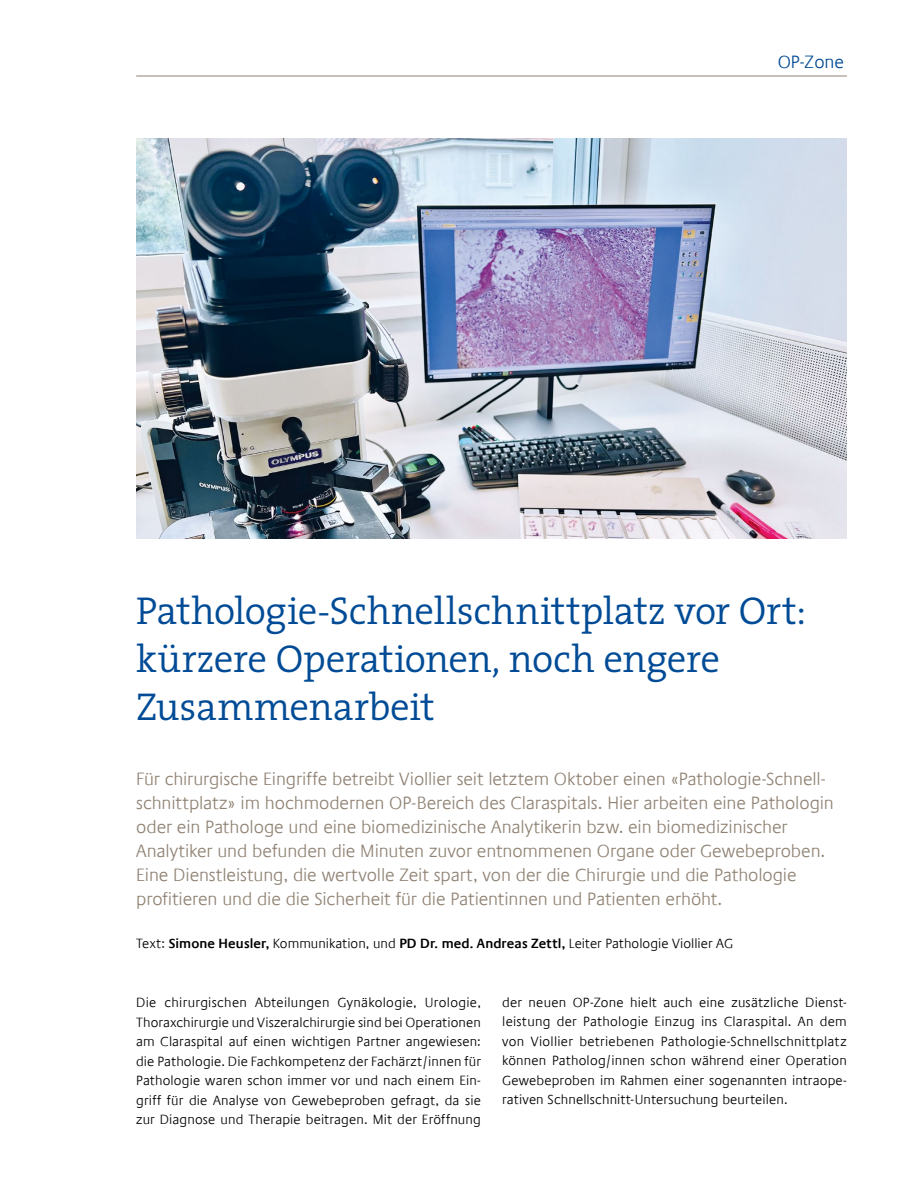
<style>
.page{position:relative;width:915px;height:1191px;background:#fff}
.page>*{position:absolute;margin:0;border:0;box-sizing:border-box;transform-origin:0 0}
.t1{font:300 39px/48px "The Serif";letter-spacing:-.01em;color:#004b96}
.t2{font:300 18px/24px "Praxis Com";letter-spacing:-.005em;color:#908375}
.t3{font:300 18px "Praxis Com";color:#004b96}
.t4{font:300 13.5px/19.5px "Praxis Com";letter-spacing:.01em;color:#000;text-align:justify}
.s1{font-weight:600}
</style>
<div class="page">
<hr style="left:136px;top:76px;width:710px;height:1px;background:#908375">
<img style="left:136px;top:139px;width:710px;height:400px">
<h2 class="t3" style="left:777px;top:52px;width:68px">OP-Zone</h2>
<h1 class="t1" style="left:136px;top:585px;width:671px">Pathologie-Schnellschnittplatz vor Ort: kürzere Operationen, noch engere<br>Zusammenarbeit</h1>
<p class="t2" style="left:136px;top:767px;width:699px">Für chirurgische Eingriffe betreibt Viollier seit letztem Oktober einen «Pathologie-Schnell&shy;schnittplatz» im hochmodernen OP-Bereich des Claraspitals. Hier arbeiten eine Pathologin oder ein Pathologe und eine biomedizinische Analytikerin bzw. ein biomedizinischer Analytiker und befunden die Minuten zuvor entnommenen Organe oder Gewebeproben.<br>Eine Dienstleistung, die wertvolle Zeit spart, von der die Chirurgie und die Pathologie profitieren und die die Sicherheit für die Patientinnen und Patienten erhöht.</p>
<p class="t4" style="left:136px;top:934px;width:598px">Text: <span class="s1">Simone Heusler,</span> Kommunikation, und <span class="s1">PD Dr. med. Andreas Zettl,</span> Leiter Pathologie Viollier AG</p>
<p class="t4" style="left:136px;top:992px;width:346px">Die chirurgischen Abteilungen Gynäkologie, Urologie, Thoraxchirurgie und Viszeralchirurgie sind bei Operationen am Claraspital auf einen wichtigen Partner angewiesen: die Pathologie. Die Fachkompetenz der Fachärzt/innen für Pathologie waren schon immer vor und nach einem Ein&shy;griff für die Analyse von Gewebeproben gefragt, da sie zur Diagnose und Therapie beitragen. Mit der Eröffnung</p>
<p class="t4" style="left:502px;top:992px;width:346px">der neuen OP-Zone hielt auch eine zusätzliche Dienst&shy;leistung der Pathologie Einzug ins Claraspital. An dem von Viollier betriebenen Pathologie-Schnellschnittplatz können Patholog/innen schon während einer Operation Gewebeproben im Rahmen einer sogenannten intraope&shy;rativen Schnellschnitt-Untersuchung beurteilen.</p>
</div>
